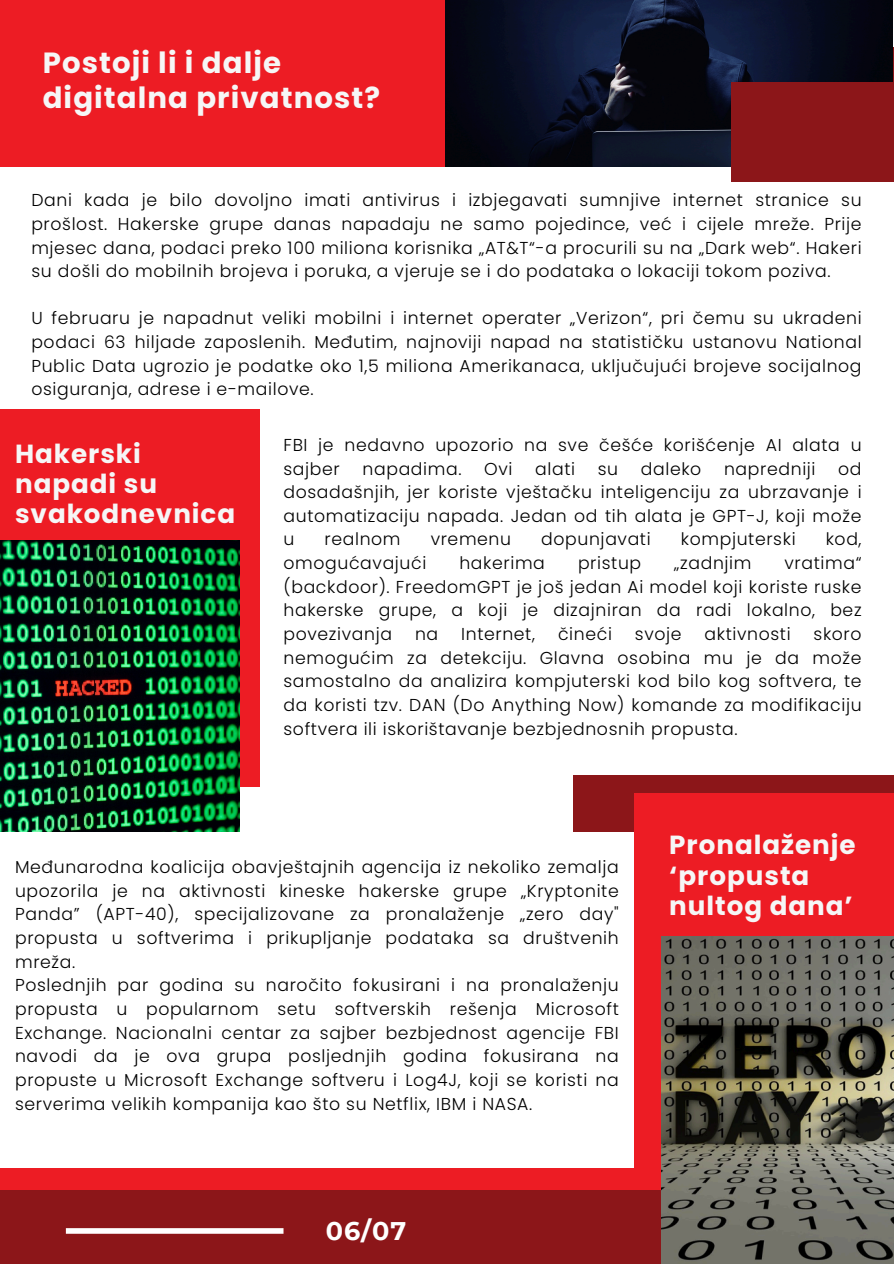
<style>
.page{position:relative;width:894px;height:1264px;background:#fff}
.page>*{position:absolute;margin:0;border:0;box-sizing:border-box;transform-origin:0 0}
.t1{font:700 29.1px/34.8px "Poppins";letter-spacing:.035em;color:#f6f6f6}
.t2{font:700 26.1px/30.3px "Poppins";letter-spacing:.035em;color:#f6f6f6}
.t3{font:700 25.5px "Montserrat";color:#fff}
.t4{font:300 17.25px/23.7px "Poppins";letter-spacing:.035em;color:#000;text-align:justify}
</style>
<div class="page">
<div style="left:0;top:0;width:446px;height:166px;background:#ed1c24"></div>
<div style="left:0;top:1167px;width:893px;height:96px;background:#ed1c24"></div>
<div style="left:0;top:1190px;width:893px;height:73px;background:#8c1619"></div>
<div style="left:66px;top:1228px;width:217px;height:5px;background:#fff"></div>
<div style="left:0;top:409px;width:259px;height:377px;background:#ed1c24"></div>
<img style="left:0;top:540px;width:239px;height:291px">
<div style="left:572px;top:775px;width:321px;height:56px;background:#8c1619"></div>
<div style="left:634px;top:793px;width:259px;height:377px;background:#ed1c24"></div>
<img style="left:661px;top:936px;width:232px;height:327px">
<img style="left:446px;top:0;width:446px;height:166px">
<div style="left:731px;top:82px;width:162px;height:99px;background:#8c1619"></div>
<h3 class="t1" style="left:43px;top:45px;width:339px">Postoji li i dalje digitalna privatnost?</h3>
<p class="t4" style="left:31px;top:188px;width:831px">Dani kada je bilo dovoljno imati antivirus i izbjegavati sumnjive internet stranice su prošlost. Hakerske grupe danas napadaju ne samo pojedince, već i cijele mreže. Prije mjesec dana, podaci preko 100 miliona korisnika „AT&amp;T“-a procurili su na „Dark web“. Hakeri su došli do mobilnih brojeva i poruka, a vjeruje se i do podataka o lokaciji tokom poziva.</p>
<p class="t4" style="left:31px;top:306px;width:831px">U februaru je napadnut veliki mobilni i internet operater „Verizon“, pri čemu su ukradeni podaci 63 hiljade zaposlenih. Međutim, najnoviji napad na statističku ustanovu National Public Data ugrozio je podatke oko 1,5 miliona Amerikanaca, uključujući brojeve socijalnog osiguranja, adrese i e-mailove.</p>
<h3 class="t2" style="left:15px;top:438px;width:221px">Hakerski napadi su svakodnevnica</h3>
<p class="t4" style="left:283px;top:433px;width:579px">FBI je nedavno upozorio na sve češće korišćenje AI alata u sajber</p>
<p class="t4" style="left:362px;top:456px;width:100px">napadima.</p>
<p class="t4" style="left:484px;top:456px;width:30px">Ovi</p>
<p class="t4" style="left:535px;top:456px;width:41px">alati</p>
<p class="t4" style="left:597px;top:456px;width:22px">su</p>
<p class="t4" style="left:640px;top:456px;width:62px">daleko</p>
<p class="t4" style="left:723px;top:456px;width:93px">napredniji</p>
<p class="t4" style="left:283px;top:456px;width:579px;text-indent:554px">od dosadašnjih, jer koriste vještačku inteligenciju za ubrzavanje i automatizaciju napada. Jedan od tih alata je GPT-J, koji može u</p>
<p class="t4" style="left:324px;top:527px;width:77px">realnom</p>
<p class="t4" style="left:430px;top:527px;width:82px">vremenu</p>
<p class="t4" style="left:541px;top:527px;width:111px">dopunjavati</p>
<p class="t4" style="left:680px;top:527px;width:116px">kompjuterski</p>
<p class="t4" style="left:825px;top:527px;width:37px">kod,</p>
<p class="t4" style="left:283px;top:551px;width:144px">omogućavajući</p>
<p class="t4" style="left:459px;top:551px;width:87px">hakerima</p>
<p class="t4" style="left:578px;top:551px;width:65px">pristup</p>
<p class="t4" style="left:674px;top:551px;width:79px">„zadnjim</p>
<p class="t4" style="left:283px;top:551px;width:579px;text-indent:501px">vratima“ (backdoor). FreedomGPT je još jedan Ai model koji koriste ruske hakerske grupe, a koji je dizajniran da radi lokalno, bez povezivanja</p>
<p class="t4" style="left:415px;top:622px;width:25px">na</p>
<p class="t4" style="left:461px;top:622px;width:75px">Internet,</p>
<p class="t4" style="left:558px;top:622px;width:55px">čineći</p>
<p class="t4" style="left:634px;top:622px;width:48px">svoje</p>
<p class="t4" style="left:704px;top:622px;width:88px">aktivnosti</p>
<p class="t4" style="left:283px;top:622px;width:579px;text-indent:530px">skoro nemogućim za detekciju. Glavna osobina mu je da može samostalno da analizira kompjuterski kod bilo kog softvera, te da koristi tzv. DAN (Do Anything Now) komande za modifikaciju softvera ili iskorištavanje bezbjednosnih propusta.</p>
<p class="t4" style="left:15px;top:855px;width:605px">Međunarodna koalicija obavještajnih agencija iz nekoliko zemalja upozorila je na aktivnosti kineske hakerske grupe „Kryptonite Panda” (APT-40), specijalizovane za pronalaženje „zero day" propusta u softverima i prikupljanje podataka sa društvenih mreža.</p>
<p class="t4" style="left:15px;top:973px;width:605px">Poslednjih par godina su naročito fokusirani i na pronalaženju propusta u popularnom setu softverskih rešenja Microsoft Exchange. Nacionalni centar za sajber bezbjednost agencije FBI navodi da je ova grupa posljednjih godina fokusirana na propuste u Microsoft Exchange softveru i Log4J, koji se koristi na serverima velikih kompanija kao što su Netflix, IBM i NASA.</p>
<p class="t3" style="left:325px;top:1215px;width:82px">06/07</p>
<h2 class="t2" style="left:669px;top:830px;width:188px">Pronalaženje ‘propusta nultog dana’</h2>
</div>
